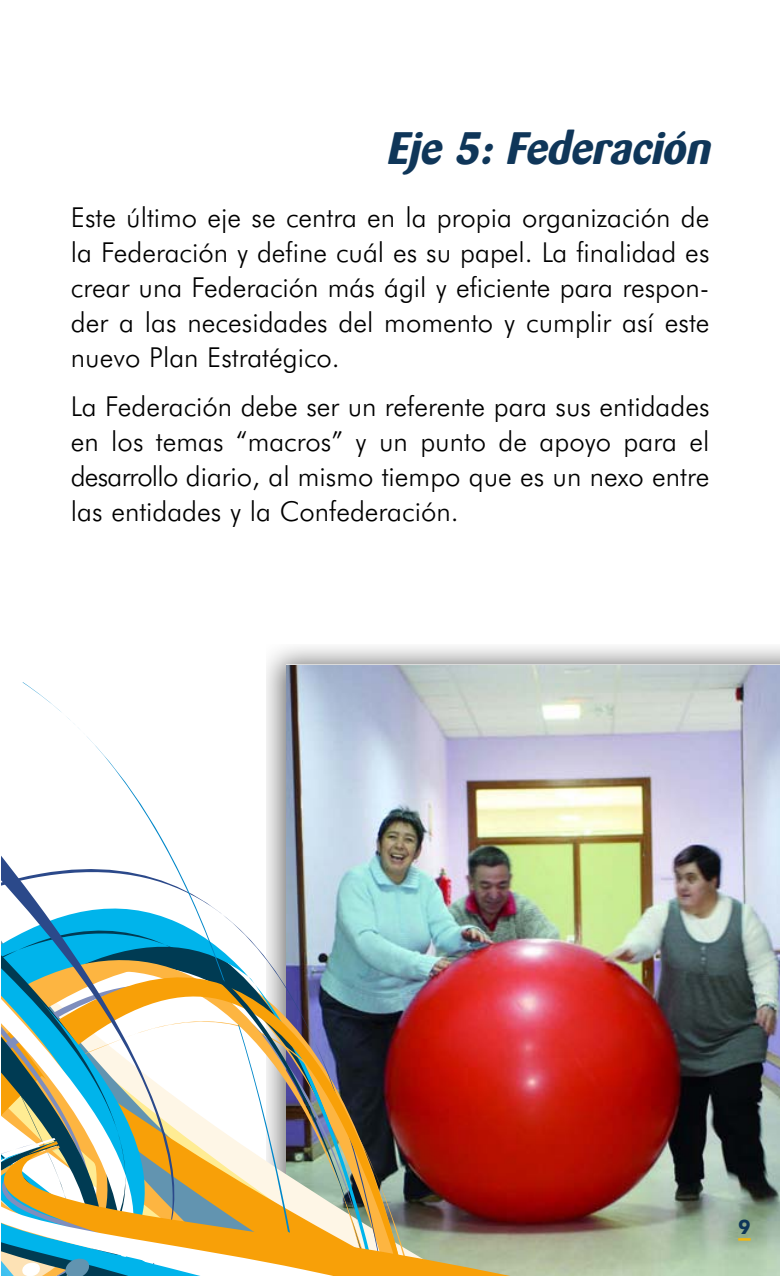
<style>
.page{position:relative;width:780px;height:1276px;background:#fff}
.page>*{position:absolute;margin:0;border:0;box-sizing:border-box;transform-origin:0 0}
.t1{font:italic 700 45px "Barmeno";color:#0f3659}
.t2{font:300 27.5px/35px "Futura BT";color:#000;text-align:justify}
.t3{font:700 20px "Futura BT";color:#0f3659}
</style>
<div class="page">
<img style="left:286px;top:665px;width:494px;height:476px">
<svg style="left:564px;top:1037px;width:103px;height:104px"></svg>
<svg style="left:417px;top:1005px;width:147px;height:133px"></svg>
<svg style="left:290px;top:851px;width:94px;height:109px"></svg>
<svg style="left:22px;top:682px;width:268px;height:224px"></svg>
<svg style="left:368px;top:960px;width:41px;height:178px"></svg>
<img style="left:199px;top:906px;width:169px;height:232px">
<svg style="left:1px;top:844px;width:198px;height:133px"></svg>
<svg style="left:1px;top:948px;width:151px;height:29px"></svg>
<svg style="left:641px;top:1141px;width:139px;height:135px"></svg>
<svg style="left:290px;top:1138px;width:351px;height:138px"></svg>
<img style="left:290px;top:1144px;width:144px;height:132px">
<svg style="left:1px;top:977px;width:289px;height:299px"></svg>
<svg style="left:738px;top:1238px;width:12px;height:2px"></svg>
<h1 class="t1" style="left:386px;top:125px;width:335px">Eje 5: Federación</h1>
<p class="t2" style="left:71px;top:202px;width:640px">Este último eje se centra en la propia organización de la Federación y define cuál es su papel. La finalidad es crear una Federación más ágil y eficiente para respon&shy;der a las necesidades del momento y cumplir así este nuevo Plan Estratégico.</p>
<p class="t2" style="left:71px;top:391px;width:640px">La Federación debe ser un referente para sus entidades en los temas “macros” y un punto de apoyo para el desarrollo diario, al mismo tiempo que es un nexo entre las entidades y la Confederación.</p>
<p class="t3" style="left:738px;top:1218px;width:14px">9</p>
</div>
